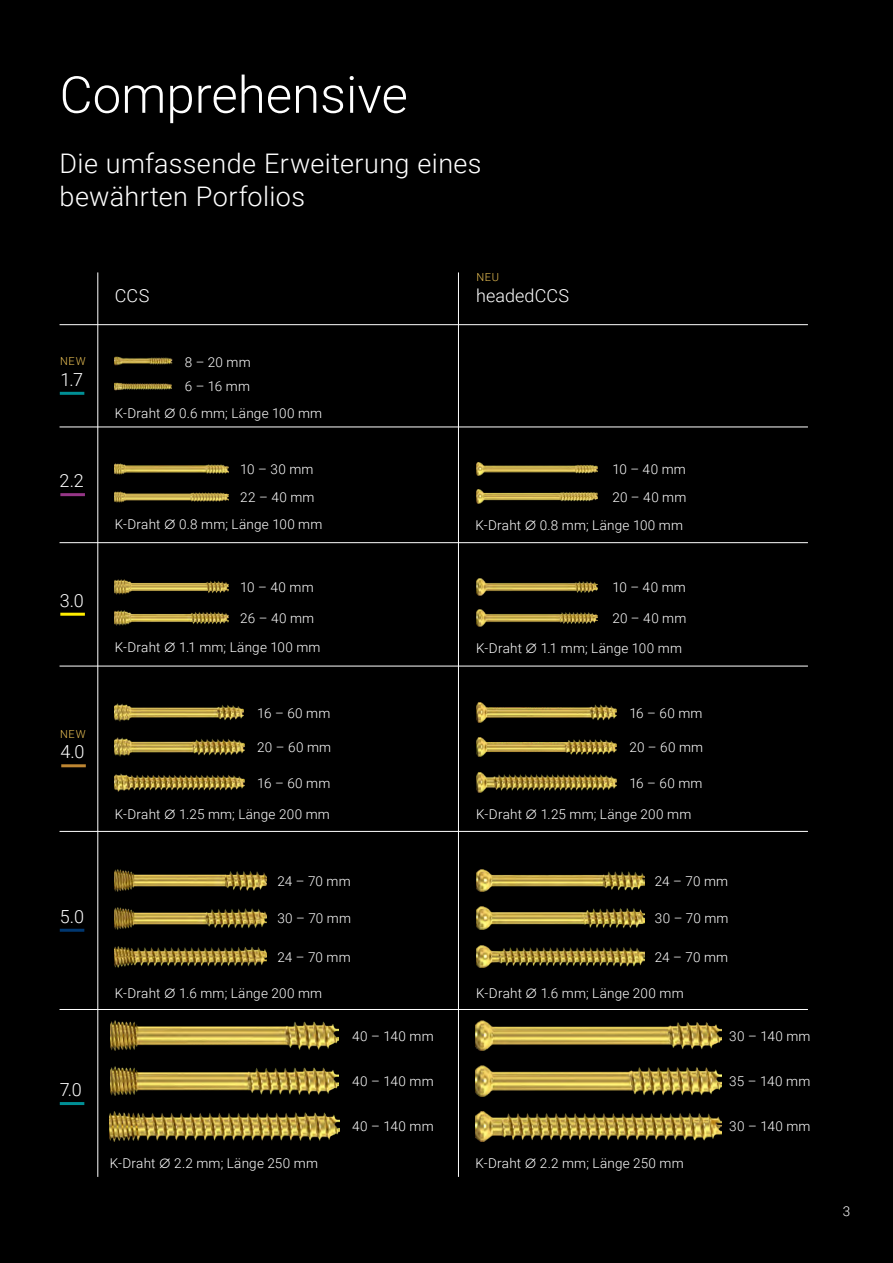
<style>
.page{position:relative;width:893px;height:1263px;background:#fff}
.page>*{position:absolute;margin:0;border:0;box-sizing:border-box;transform-origin:0 0}
.t1{font:300 51px "Roboto";color:#fff}
.t2{font:300 27px/32.4px "Roboto";letter-spacing:.015em;color:#fff}
.t3{font:300 18px "Roboto";letter-spacing:.005em;color:#fff}
.t4{font:300 13.5px/27.3px "Roboto";letter-spacing:.015em;color:#fff}
.t5{font:300 11.1px "Roboto";letter-spacing:.055em;color:#eac054}
</style>
<div class="page">
<div style="left:1px;top:0;width:892px;height:1263px;background:#000"></div>
<img style="left:115px;top:357px;width:59px;height:8px">
<img style="left:115px;top:382px;width:57px;height:9px">
<img style="left:115px;top:464px;width:114px;height:11px">
<img style="left:115px;top:491px;width:114px;height:11px">
<img style="left:476px;top:463px;width:121px;height:13px">
<img style="left:476px;top:490px;width:122px;height:13px">
<img style="left:115px;top:580px;width:114px;height:14px">
<img style="left:115px;top:611px;width:114px;height:14px">
<img style="left:476px;top:578px;width:122px;height:17px">
<img style="left:476px;top:609px;width:122px;height:17px">
<img style="left:115px;top:703px;width:129px;height:19px">
<img style="left:115px;top:738px;width:129px;height:18px">
<img style="left:115px;top:773px;width:129px;height:19px">
<img style="left:476px;top:703px;width:140px;height:19px">
<img style="left:476px;top:737px;width:140px;height:20px">
<img style="left:476px;top:773px;width:140px;height:19px">
<img style="left:115px;top:870px;width:152px;height:21px">
<img style="left:115px;top:907px;width:152px;height:22px">
<img style="left:115px;top:946px;width:152px;height:21px">
<img style="left:476px;top:869px;width:168px;height:23px">
<img style="left:476px;top:907px;width:168px;height:22px">
<img style="left:476px;top:945px;width:168px;height:23px">
<img style="left:111px;top:1021px;width:227px;height:29px">
<img style="left:111px;top:1066px;width:227px;height:30px">
<img style="left:110px;top:1112px;width:229px;height:29px">
<img style="left:475px;top:1020px;width:246px;height:31px">
<img style="left:475px;top:1066px;width:246px;height:30px">
<img style="left:475px;top:1111px;width:246px;height:30px">
<hr style="left:60px;top:493px;width:25px;height:3px;background:#963687">
<hr style="left:60px;top:613px;width:25px;height:3px;background:#ffed00">
<hr style="left:60px;top:929px;width:24px;height:3px;background:#003770">
<hr style="left:60px;top:1102px;width:24px;height:3px;background:#008f95">
<hr style="left:61px;top:764px;width:25px;height:3px;background:#be8632">
<hr style="left:60px;top:392px;width:24px;height:3px;background:#008f95">
<hr style="left:60px;top:427px;width:748px;height:1px;background:#fff">
<hr style="left:60px;top:324px;width:748px;height:1px;background:#fff">
<hr style="left:60px;top:666px;width:748px;height:1px;background:#fff">
<hr style="left:60px;top:542px;width:748px;height:1px;background:#fff">
<hr style="left:458px;top:272px;width:1px;height:905px;background:#fff">
<hr style="left:98px;top:272px;width:1px;height:905px;background:#fff">
<hr style="left:60px;top:831px;width:748px;height:1px;background:#fff">
<hr style="left:60px;top:1009px;width:748px;height:1px;background:#fff">
<hr style="left:0;top:0;width:1px;height:1263px;background:#000">
<svg style="left:160px;top:1158px;width:10px;height:10px"></svg>
<svg style="left:526px;top:1158px;width:9px;height:10px"></svg>
<svg style="left:165px;top:988px;width:10px;height:10px"></svg>
<svg style="left:165px;top:810px;width:10px;height:9px"></svg>
<svg style="left:165px;top:642px;width:10px;height:10px"></svg>
<svg style="left:165px;top:519px;width:10px;height:10px"></svg>
<svg style="left:165px;top:408px;width:10px;height:10px"></svg>
<svg style="left:526px;top:988px;width:10px;height:10px"></svg>
<svg style="left:526px;top:810px;width:10px;height:9px"></svg>
<svg style="left:526px;top:644px;width:10px;height:10px"></svg>
<svg style="left:526px;top:520px;width:9px;height:10px"></svg>
<h1 class="t1" style="left:60px;top:59px;width:350px">Comprehensive</h1>
<h2 class="t2" style="left:60px;top:147px;width:424px">Die umfassende Erweiterung eines bewährten Porfolios</h2>
<p class="t5" style="left:476px;top:269px;width:24px">NEU</p>
<p class="t5" style="left:60px;top:353px;width:27px">NEW</p>
<h3 class="t3" style="left:61px;top:367px;width:24px">1.7</h3>
<h3 class="t3" style="left:60px;top:468px;width:26px">2.2</h3>
<h3 class="t3" style="left:60px;top:587px;width:26px">3.0</h3>
<p class="t5" style="left:60px;top:727px;width:27px">NEW</p>
<h3 class="t3" style="left:60px;top:739px;width:26px">4.0</h3>
<h3 class="t3" style="left:60px;top:904px;width:26px">5.0</h3>
<h3 class="t3" style="left:60px;top:1077px;width:24px">7.0</h3>
<h3 class="t3" style="left:115px;top:283px;width:36px">CCS</h3>
<h3 class="t3" style="left:476px;top:283px;width:94px">headedCCS</h3>
<p class="t4" style="left:185px;top:350px;width:68px;line-height:23.7px">8 – 20 mm<br>6 – 16 mm</p>
<p class="t4" style="left:115px;top:399px;width:47px">K-Draht</p>
<p class="t4" style="left:179px;top:399px;width:145px">0.6 mm; Länge 100 mm</p>
<p class="t4" style="left:240px;top:455px;width:76px">10 – 30 mm<br>22 – 40 mm</p>
<p class="t4" style="left:612px;top:455px;width:76px">10 – 40 mm<br>20 – 40 mm</p>
<p class="t4" style="left:115px;top:510px;width:47px">K-Draht</p>
<p class="t4" style="left:179px;top:510px;width:145px">0.8 mm; Länge 100 mm</p>
<p class="t4" style="left:475px;top:511px;width:47px">K-Draht</p>
<p class="t4" style="left:540px;top:511px;width:145px">0.8 mm; Länge 100 mm</p>
<p class="t4" style="left:240px;top:573px;width:75px">10 – 40 mm</p>
<p class="t4" style="left:240px;top:604px;width:75px">26 – 40 mm</p>
<p class="t4" style="left:612px;top:573px;width:75px">10 – 40 mm</p>
<p class="t4" style="left:612px;top:604px;width:76px">20 – 40 mm</p>
<p class="t4" style="left:115px;top:633px;width:47px">K-Draht</p>
<p class="t4" style="left:179px;top:633px;width:143px">1.1 mm; Länge 100 mm</p>
<p class="t4" style="left:476px;top:634px;width:47px">K-Draht</p>
<p class="t4" style="left:541px;top:634px;width:143px">1.1 mm; Länge 100 mm</p>
<p class="t4" style="left:257px;top:699px;width:75px">16 – 60 mm</p>
<p class="t4" style="left:257px;top:733px;width:75px">20 – 60 mm</p>
<p class="t4" style="left:257px;top:769px;width:75px">16 – 60 mm</p>
<p class="t4" style="left:629px;top:699px;width:75px">16 – 60 mm</p>
<p class="t4" style="left:629px;top:733px;width:75px">20 – 60 mm</p>
<p class="t4" style="left:629px;top:769px;width:75px">16 – 60 mm</p>
<p class="t4" style="left:115px;top:800px;width:47px">K-Draht</p>
<p class="t4" style="left:179px;top:800px;width:152px">1.25 mm; Länge 200 mm</p>
<p class="t4" style="left:476px;top:800px;width:47px">K-Draht</p>
<p class="t4" style="left:541px;top:800px;width:152px">1.25 mm; Länge 200 mm</p>
<p class="t4" style="left:277px;top:867px;width:75px">24 – 70 mm</p>
<p class="t4" style="left:277px;top:904px;width:75px">30 – 70 mm</p>
<p class="t4" style="left:277px;top:943px;width:75px">24 – 70 mm</p>
<p class="t4" style="left:655px;top:867px;width:75px">24 – 70 mm</p>
<p class="t4" style="left:655px;top:904px;width:75px">30 – 70 mm</p>
<p class="t4" style="left:655px;top:943px;width:75px">24 – 70 mm</p>
<p class="t4" style="left:115px;top:979px;width:47px">K-Draht</p>
<p class="t4" style="left:179px;top:979px;width:145px">1.6 mm; Länge 200 mm</p>
<p class="t4" style="left:476px;top:979px;width:47px">K-Draht</p>
<p class="t4" style="left:541px;top:979px;width:145px">1.6 mm; Länge 200 mm</p>
<p class="t4" style="left:352px;top:1022px;width:83px">40 – 140 mm</p>
<p class="t4" style="left:729px;top:1022px;width:83px">30 – 140 mm</p>
<p class="t4" style="left:352px;top:1067px;width:83px">40 – 140 mm</p>
<p class="t4" style="left:729px;top:1067px;width:83px">35 – 140 mm</p>
<p class="t4" style="left:352px;top:1112px;width:83px">40 – 140 mm</p>
<p class="t4" style="left:729px;top:1112px;width:83px">30 – 140 mm</p>
<p class="t4" style="left:110px;top:1149px;width:47px">K-Draht</p>
<p class="t4" style="left:174px;top:1149px;width:145px">2.2 mm; Länge 250 mm</p>
<p class="t4" style="left:475px;top:1149px;width:47px">K-Draht</p>
<p class="t4" style="left:540px;top:1149px;width:145px">2.2 mm; Länge 250 mm</p>
<p class="t4" style="left:843px;top:1197px;width:9px">3</p>
</div>
